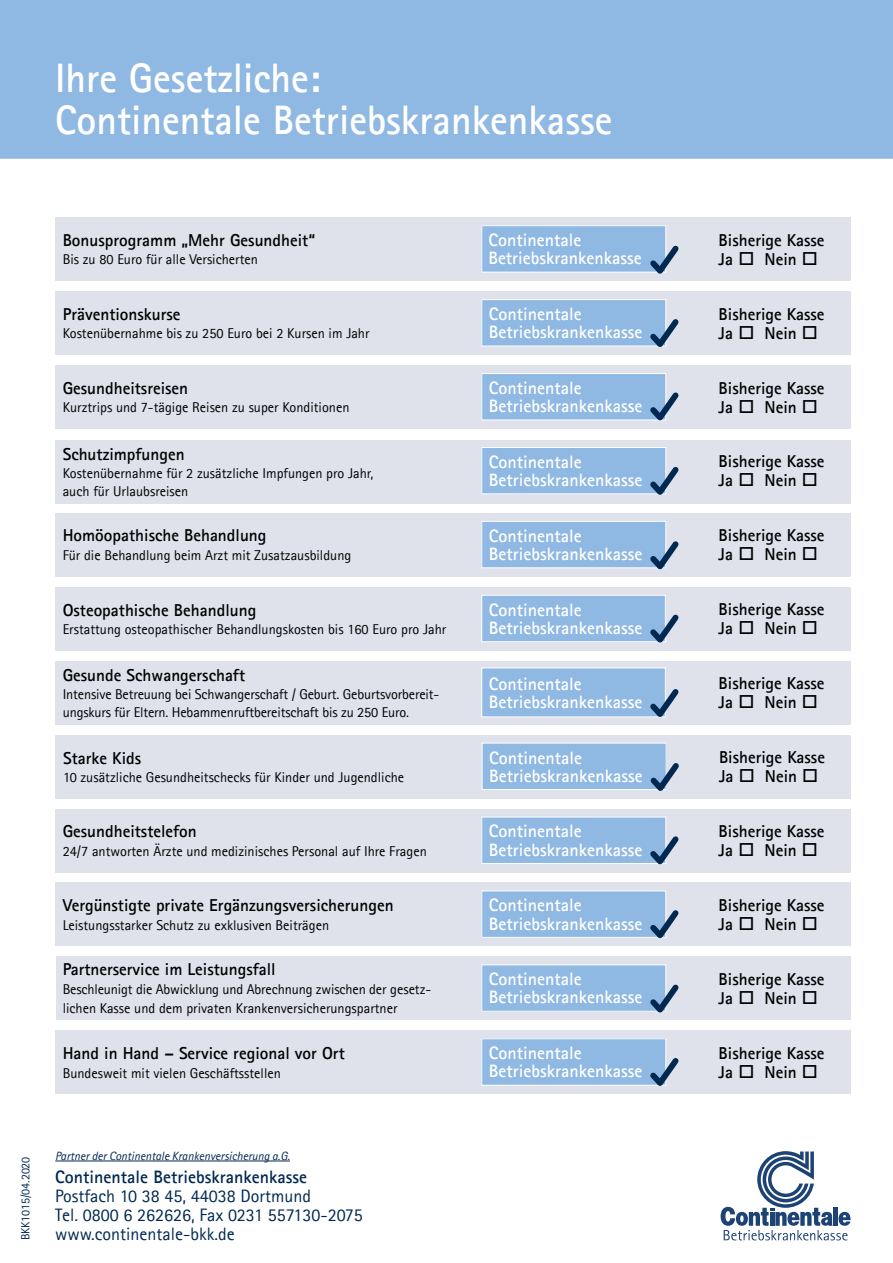
<style>
.page{position:relative;width:893px;height:1263px;background:#fff}
.page>*{position:absolute;margin:0;border:0;box-sizing:border-box;transform-origin:0 0}
.t1{font:700 41.25px/42px "Agfa Rotis Sans Serif";color:#fff}
.t2{font:700 18px/18.1px "Agfa Rotis Sans Serif";color:#fff}
.t3{font:18px/19px "Agfa Rotis Sans Serif";color:#002851}
.t4{font:700 18px "Agfa Rotis Sans Serif";color:#002851}
.t5{font:700 17.25px/19px "Agfa Rotis Sans Serif";color:#000}
.t6{font:14.25px/18.1px "Agfa Rotis Sans Serif";color:#000}
.t7{font:italic 12px "Agfa Rotis Sans Serif";color:#002851}
.t8{font:12px "Agfa Rotis Sans Serif";color:#002851}
</style>
<div class="page">
<div style="left:0;top:0;width:893px;height:159px;background:#8fb8e3"></div>
<hr style="left:55px;top:1161px;width:235px;height:1px;background:#002851">
<svg style="left:721px;top:1151px;width:129px;height:89px"></svg>
<div style="left:55px;top:217px;width:795px;height:64px;background:#dfe1eb"></div>
<div style="left:482px;top:226px;width:184px;height:46px;background:#8fb8e3"></div>
<div style="left:482px;top:225px;width:184px;height:47px;border:1px solid #fff"></div>
<svg style="left:645px;top:240px;width:34px;height:34px"></svg>
<div style="left:55px;top:291px;width:795px;height:64px;background:#dfe1eb"></div>
<div style="left:482px;top:300px;width:184px;height:46px;background:#8fb8e3"></div>
<div style="left:482px;top:299px;width:184px;height:47px;border:1px solid #fff"></div>
<svg style="left:645px;top:314px;width:34px;height:33px"></svg>
<div style="left:55px;top:365px;width:795px;height:64px;background:#dfe1eb"></div>
<div style="left:482px;top:373px;width:184px;height:47px;background:#8fb8e3"></div>
<div style="left:482px;top:373px;width:184px;height:47px;border:1px solid #fff"></div>
<svg style="left:645px;top:387px;width:34px;height:34px"></svg>
<div style="left:55px;top:440px;width:795px;height:63px;background:#dfe1eb"></div>
<div style="left:482px;top:447px;width:184px;height:47px;background:#8fb8e3"></div>
<div style="left:482px;top:447px;width:184px;height:47px;border:1px solid #fff"></div>
<svg style="left:645px;top:462px;width:34px;height:33px"></svg>
<div style="left:55px;top:513px;width:795px;height:64px;background:#dfe1eb"></div>
<div style="left:482px;top:521px;width:184px;height:47px;background:#8fb8e3"></div>
<div style="left:482px;top:521px;width:184px;height:47px;border:1px solid #fff"></div>
<svg style="left:645px;top:536px;width:34px;height:34px"></svg>
<div style="left:55px;top:587px;width:795px;height:64px;background:#dfe1eb"></div>
<div style="left:482px;top:595px;width:183px;height:47px;background:#8fb8e3"></div>
<div style="left:482px;top:595px;width:184px;height:47px;border:1px solid #fff"></div>
<svg style="left:645px;top:609px;width:34px;height:34px"></svg>
<div style="left:56px;top:735px;width:795px;height:63px;background:#dfe1eb"></div>
<div style="left:482px;top:743px;width:184px;height:46px;background:#8fb8e3"></div>
<div style="left:482px;top:743px;width:184px;height:47px;border:1px solid #fff"></div>
<svg style="left:645px;top:758px;width:34px;height:33px"></svg>
<div style="left:55px;top:809px;width:795px;height:63px;background:#dfe1eb"></div>
<div style="left:482px;top:817px;width:184px;height:46px;background:#8fb8e3"></div>
<div style="left:482px;top:817px;width:184px;height:47px;border:1px solid #fff"></div>
<svg style="left:645px;top:831px;width:34px;height:34px"></svg>
<div style="left:55px;top:882px;width:795px;height:64px;background:#dfe1eb"></div>
<div style="left:482px;top:891px;width:184px;height:46px;background:#8fb8e3"></div>
<svg style="left:645px;top:905px;width:34px;height:33px"></svg>
<div style="left:56px;top:956px;width:794px;height:64px;background:#dfe1eb"></div>
<div style="left:482px;top:965px;width:184px;height:46px;background:#8fb8e3"></div>
<svg style="left:645px;top:979px;width:34px;height:34px"></svg>
<div style="left:55px;top:1030px;width:795px;height:64px;background:#dfe1eb"></div>
<div style="left:482px;top:1039px;width:184px;height:46px;background:#8fb8e3"></div>
<div style="left:482px;top:1038px;width:184px;height:47px;border:1px solid #fff"></div>
<svg style="left:645px;top:1053px;width:34px;height:33px"></svg>
<div style="left:55px;top:661px;width:795px;height:63px;background:#dfe1eb"></div>
<div style="left:482px;top:668px;width:183px;height:49px;background:#8fb8e3"></div>
<div style="left:482px;top:668px;width:184px;height:49px;border:1px solid #fff"></div>
<svg style="left:645px;top:684px;width:34px;height:34px"></svg>
<h1 class="t1" style="left:55px;top:56px;width:559px">Ihre Gesetzliche:<br>Continentale Betriebskrankenkasse</h1>
<p class="t5" style="left:63px;top:230px;width:254px">Bonusprogramm „Mehr Gesundheit“</p>
<p class="t6" style="left:63px;top:250px;width:197px">Bis zu 80 Euro für alle Versicherten</p>
<p class="t2" style="left:488px;top:231px;width:155px">Continentale<br>Betriebskrankenkasse</p>
<p class="t5" style="left:719px;top:230px;width:107px">Bisherige Kasse<br>Ja □ Nein □</p>
<p class="t5" style="left:63px;top:304px;width:119px">Präventionskurse</p>
<p class="t6" style="left:63px;top:324px;width:308px">Kostenübernahme bis zu 250 Euro bei 2 Kursen im Jahr</p>
<p class="t2" style="left:489px;top:305px;width:155px">Continentale<br>Betriebskrankenkasse</p>
<p class="t5" style="left:719px;top:304px;width:107px">Bisherige Kasse<br>Ja □ Nein □</p>
<p class="t5" style="left:63px;top:378px;width:127px">Gesundheitsreisen</p>
<p class="t6" style="left:63px;top:398px;width:288px">Kurztrips und 7-tägige Reisen zu super Konditionen</p>
<p class="t2" style="left:489px;top:378px;width:155px">Continentale<br>Betriebskrankenkasse</p>
<p class="t5" style="left:719px;top:378px;width:107px">Bisherige Kasse<br>Ja □ Nein □</p>
<p class="t5" style="left:63px;top:444px;width:124px">Schutzimpfungen</p>
<p class="t6" style="left:63px;top:464px;width:312px">Kostenübernahme für 2 zusätzliche Impfungen pro Jahr, auch für Urlaubsreisen</p>
<p class="t2" style="left:489px;top:452px;width:155px">Continentale<br>Betriebskrankenkasse</p>
<p class="t5" style="left:719px;top:451px;width:107px">Bisherige Kasse<br>Ja □ Nein □</p>
<p class="t5" style="left:63px;top:526px;width:205px">Homöopathische Behandlung</p>
<p class="t6" style="left:63px;top:546px;width:290px">Für die Behandlung beim Arzt mit Zusatzausbildung</p>
<p class="t2" style="left:489px;top:526px;width:155px">Continentale<br>Betriebskrankenkasse</p>
<p class="t5" style="left:719px;top:526px;width:107px">Bisherige Kasse<br>Ja □ Nein □</p>
<p class="t5" style="left:63px;top:600px;width:195px">Osteopathische Behandlung</p>
<p class="t6" style="left:63px;top:620px;width:385px">Erstattung osteopathischer Behandlungskosten bis 160 Euro pro Jahr</p>
<p class="t2" style="left:489px;top:600px;width:155px">Continentale<br>Betriebskrankenkasse</p>
<p class="t5" style="left:719px;top:600px;width:107px">Bisherige Kasse<br>Ja □ Nein □</p>
<p class="t5" style="left:63px;top:665px;width:184px">Gesunde Schwangerschaft</p>
<p class="t6" style="left:63px;top:685px;width:378px">Intensive Betreuung bei Schwangerschaft / Geburt. Geburtsvorbereit&shy;ungskurs für Eltern. Hebammenruftbereitschaft bis zu 250 Euro.</p>
<p class="t2" style="left:489px;top:674px;width:155px">Continentale<br>Betriebskrankenkasse</p>
<p class="t5" style="left:719px;top:673px;width:107px">Bisherige Kasse<br>Ja □ Nein □</p>
<p class="t5" style="left:63px;top:748px;width:80px">Starke Kids</p>
<p class="t6" style="left:63px;top:768px;width:343px">10 zusätzliche Gesundheitschecks für Kinder und Jugendliche</p>
<p class="t2" style="left:489px;top:748px;width:155px">Continentale<br>Betriebskrankenkasse</p>
<p class="t5" style="left:719px;top:747px;width:107px">Bisherige Kasse<br>Ja □ Nein □</p>
<p class="t5" style="left:63px;top:821px;width:136px">Gesundheitstelefon</p>
<p class="t6" style="left:63px;top:842px;width:366px">24/7 antworten Ärzte und medizinisches Personal auf Ihre Fragen</p>
<p class="t2" style="left:489px;top:822px;width:155px">Continentale<br>Betriebskrankenkasse</p>
<p class="t5" style="left:719px;top:821px;width:107px">Bisherige Kasse<br>Ja □ Nein □</p>
<p class="t5" style="left:63px;top:895px;width:332px">Vergünstigte private Ergänzungsversicherungen</p>
<p class="t6" style="left:63px;top:916px;width:268px">Leistungsstarker Schutz zu exklusiven Beiträgen</p>
<p class="t2" style="left:489px;top:896px;width:155px">Continentale<br>Betriebskrankenkasse</p>
<p class="t5" style="left:719px;top:895px;width:107px">Bisherige Kasse<br>Ja □ Nein □</p>
<p class="t5" style="left:63px;top:960px;width:214px">Partnerservice im Leistungsfall</p>
<p class="t6" style="left:63px;top:980px;width:370px;line-height:19px">Beschleunigt die Abwicklung und Abrechnung zwischen der gesetz&shy;lichen Kasse und dem privaten Krankenversicherungspartner</p>
<p class="t5" style="left:719px;top:969px;width:107px">Bisherige Kasse<br>Ja □ Nein □</p>
<p class="t2" style="left:489px;top:970px;width:155px">Continentale<br>Betriebskrankenkasse</p>
<p class="t5" style="left:63px;top:1043px;width:284px">Hand in Hand – Service regional vor Ort</p>
<p class="t6" style="left:63px;top:1064px;width:220px">Bundesweit mit vielen Geschäftsstellen</p>
<p class="t2" style="left:489px;top:1044px;width:155px">Continentale<br>Betriebskrankenkasse</p>
<p class="t5" style="left:719px;top:1043px;width:107px">Bisherige Kasse<br>Ja □ Nein □</p>
<p class="t8" style="left:18px;top:1240px;width:85px;rotate:-90deg">BKK1015/04.2020</p>
<p class="t7" style="left:55px;top:1148px;width:236px">Partner der Continentale Krankenversicherung a.G.</p>
<p class="t4" style="left:55px;top:1166px;width:253px">Continentale Betriebskrankenkasse</p>
<p class="t3" style="left:55px;top:1186px;width:309px">Postfach 10 38 45, 44038 Dortmund<br>Tel. 0800 6 262626, Fax 0231 557130-2075 www.continentale-bkk.de</p>
</div>
